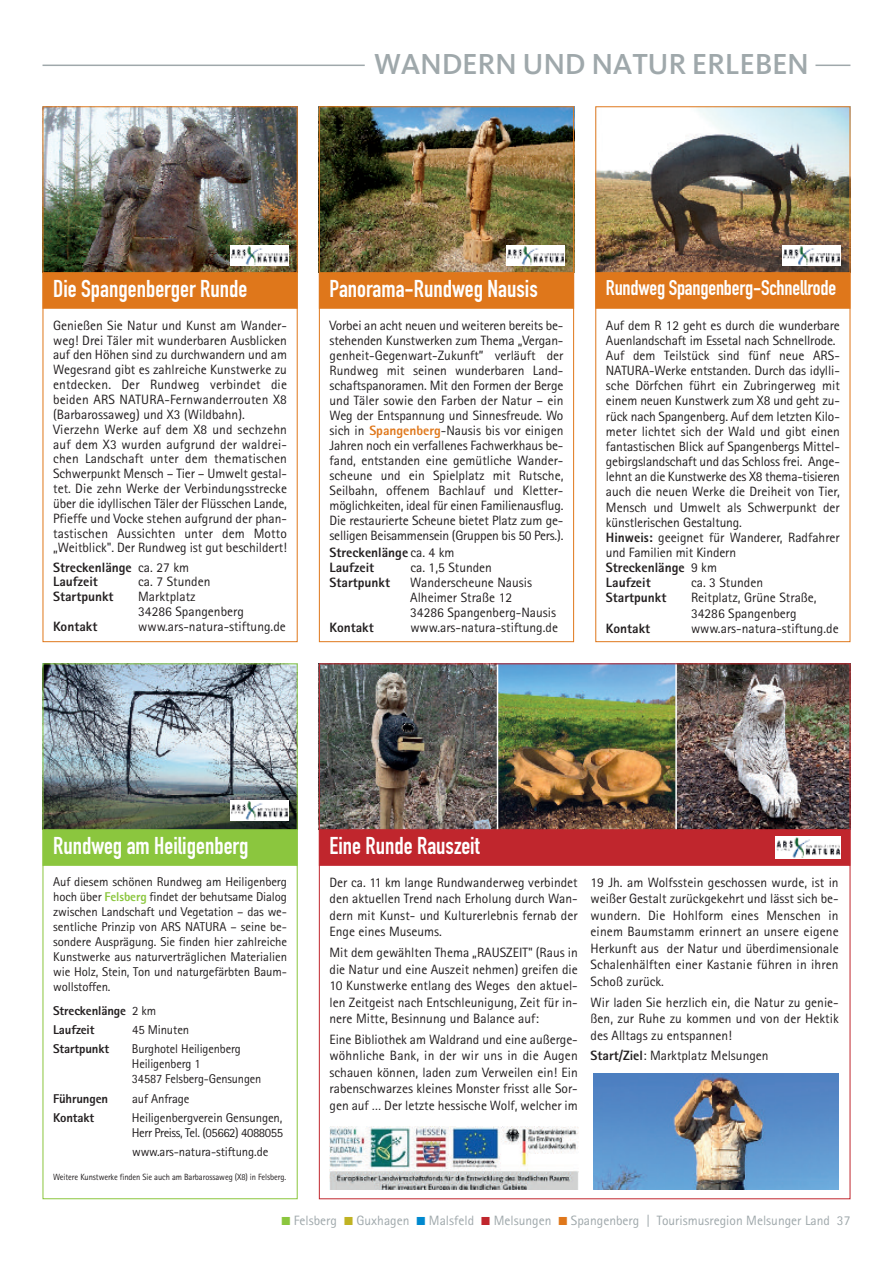
<style>
.page{position:relative;width:893px;height:1263px;background:#fff}
.page>*{position:absolute;margin:0;border:0;box-sizing:border-box;transform-origin:0 0}
.t1{font:500 30px "Kievit OT";letter-spacing:-.01em;color:#9fa8ab}
.t2{font:24px "DIN Engschrift";color:#fff}
.t3{font:21px "DIN Engschrift";letter-spacing:-.01em;color:#fff}
.t4{font:13.5px/16.5px "Rotis Sans Serif";color:#231f20;text-align:justify}
.t5{font:800 13.5px/14.9px "Rotis Sans Serif";color:#231f20}
.t6{font:13.5px "Rotis Sans Serif";color:#9fa8ab}
.t7{font:12.75px/15px "Rotis Sans Serif";letter-spacing:-.01em;color:#231f20}
.t8{font:800 12.75px/19.2px "Rotis Sans Serif";letter-spacing:-.01em;color:#231f20}
.t9{font:9px "Rotis Sans Serif";letter-spacing:-.01em;color:#231f20;scale:.94 1}
.s1{font-weight:400}
.s2{font-weight:800;color:#df771b}
.s3{font-weight:800}
.s4{font-weight:800;color:#8bc63e}
</style>
<div class="page">
<img style="left:45px;top:665px;width:251px;height:164px">
<img style="left:597px;top:108px;width:251px;height:164px">
<img style="left:321px;top:108px;width:251px;height:164px">
<img style="left:45px;top:108px;width:251px;height:164px">
<img style="left:321px;top:665px;width:176px;height:164px">
<img style="left:498px;top:665px;width:177px;height:164px">
<img style="left:677px;top:665px;width:171px;height:164px">
<div style="left:43px;top:663px;width:255px;height:536px;border:1px solid #8bc63e"></div>
<div style="left:43px;top:830px;width:254px;height:35px;background:#8bc63e"></div>
<div style="left:43px;top:829px;width:255px;height:37px;border:1px solid #8bc63e"></div>
<div style="left:43px;top:106px;width:255px;height:536px;border:1px solid #df771b"></div>
<div style="left:43px;top:273px;width:254px;height:35px;background:#df771b"></div>
<div style="left:43px;top:272px;width:255px;height:37px;border:1px solid #df771b"></div>
<div style="left:319px;top:106px;width:255px;height:536px;border:1px solid #df771b"></div>
<div style="left:320px;top:273px;width:253px;height:35px;background:#df771b"></div>
<div style="left:319px;top:272px;width:255px;height:37px;border:1px solid #df771b"></div>
<div style="left:320px;top:830px;width:529px;height:35px;background:#c0262d"></div>
<div style="left:319px;top:829px;width:531px;height:37px;border:1px solid #c0262d"></div>
<img style="left:594px;top:1073px;width:244px;height:117px">
<div style="left:595px;top:106px;width:255px;height:536px;border:1px solid #df771b"></div>
<div style="left:596px;top:273px;width:253px;height:35px;background:#df771b"></div>
<div style="left:595px;top:272px;width:255px;height:37px;border:1px solid #df771b"></div>
<img style="left:330px;top:1127px;width:249px;height:63px">
<hr style="left:815px;top:65px;width:35px;height:1px;background:#9fa8ab">
<hr style="left:43px;top:65px;width:322px;height:1px;background:#9fa8ab">
<img style="left:231px;top:245px;width:58px;height:20px">
<img style="left:231px;top:801px;width:58px;height:20px">
<img style="left:507px;top:245px;width:57px;height:20px">
<img style="left:783px;top:245px;width:57px;height:20px">
<img style="left:776px;top:836px;width:64px;height:22px">
<h1 class="t1" style="left:374px;top:46px;width:436px">WANDERN UND NATUR ERLEBEN</h1>
<h2 class="t2" style="left:53px;top:280px;width:196px">Die Spangenberger Runde</h2>
<h2 class="t2" style="left:330px;top:280px;width:210px">Panorama-Rundweg Nausis</h2>
<p class="t4" style="left:53px;top:319px;width:235px;line-height:14.9px;text-align:left">Genießen Sie Natur und Kunst am Wander&shy;weg! Drei Täler mit wunderbaren Ausblicken auf den Höhen sind zu durchwandern und am Wegesrand gibt es zahlreiche Kunstwerke zu entdecken. Der Rundweg verbindet die beiden ARS NATURA-Fernwanderrouten X8 (Barbarossaweg) und X3 (Wildbahn).<br>Vierzehn Werke auf dem X8 und sechzehn auf dem X3 wurden aufgrund der waldrei&shy;chen Landschaft unter dem thematischen Schwerpunkt Mensch – Tier – Umwelt gestal&shy;tet. Die zehn Werke der Verbindungsstrecke über die idyllischen Täler der Flüsschen Lande, Pfieffe und Vocke stehen aufgrund der phan&shy;tastischen Aussichten unter dem Motto „Weitblick". Der Rundweg ist gut beschildert!</p>
<p class="t5" style="left:53px;top:561px;width:138px">Streckenlänge <span class="s1">ca. 27 km<br></span>Laufzeit</p>
<p class="t4" style="left:330px;top:319px;width:235px;line-height:15px">Vorbei an acht neuen und weiteren bereits be&shy;stehenden Kunstwerken zum Thema „Vergan&shy;genheit-Gegenwart-Zukunft” verläuft der Rundweg mit seinen wunderbaren Land&shy;schaftspanoramen. Mit den Formen der Berge und Täler sowie den Farben der Natur – ein Weg der Entspannung und Sinnesfreude. Wo sich in <span class="s2">Spangenberg</span>-Nausis bis vor einigen Jahren noch ein verfallenes Fachwerkhaus be&shy;fand, entstanden eine gemütliche Wander&shy;scheune und ein Spielplatz mit Rutsche, Seilbahn, offenem Bachlauf und Kletter&shy;möglichkeiten, ideal für einen Familienausflug.<br>Die restaurierte Scheune bietet Platz zum ge&shy;selligen Beisammensein (Gruppen bis 50 Pers.).</p>
<p class="t5" style="left:330px;top:546px;width:127px">Streckenlänge <span class="s1">ca. 4 km<br></span>Laufzeit</p>
<p class="t4" style="left:410px;top:560px;width:83px">ca. 1,5 Stunden</p>
<p class="t4" style="left:138px;top:575px;width:74px">ca. 7 Stunden</p>
<p class="t5" style="left:330px;top:576px;width:62px">Startpunkt</p>
<p class="t4" style="left:410px;top:576px;width:147px;line-height:15px;text-align:left">Wanderscheune Nausis<br>Alheimer Straße 12<br>34286 Spangenberg-Nausis</p>
<p class="t5" style="left:330px;top:621px;width:46px">Kontakt</p>
<p class="t4" style="left:410px;top:620px;width:149px">www.ars-natura-stiftung.de</p>
<p class="t5" style="left:53px;top:591px;width:62px">Startpunkt</p>
<p class="t4" style="left:138px;top:591px;width:107px;line-height:14.9px">Marktplatz<br>34286 Spangenberg</p>
<p class="t5" style="left:53px;top:620px;width:46px">Kontakt</p>
<p class="t4" style="left:138px;top:619px;width:149px">www.ars-natura-stiftung.de</p>
<h3 class="t3" style="left:606px;top:280px;width:232px">Rundweg Spangenberg-Schnellrode</h3>
<p class="t4" style="left:606px;top:319px;width:235px;line-height:15.1px;text-align:left">Auf dem R 12 geht es durch die wunderbare Auenlandschaft im Essetal nach Schnellrode.<br>Auf dem Teilstück sind fünf neue ARS-NATURA-Werke entstanden. Durch das idylli&shy;sche Dörfchen führt ein Zubringerweg mit einem neuen Kunstwerk zum X8 und geht zu&shy;rück nach Spangenberg. Auf dem letzten Kilo&shy;meter lichtet sich der Wald und gibt einen fantastischen Blick auf Spangenbergs Mittel&shy;gebirgslandschaft und das Schloss frei. Ange&shy;lehnt an die Kunstwerke des X8 thema-tisieren auch die neuen Werke die Dreiheit von Tier, Mensch und Umwelt als Schwerpunkt der künstlerischen Gestaltung.<br><span class="s3">Hinweis:</span> geeignet für Wanderer, Radfahrer und Familien mit Kindern<br><span class="s3">Streckenlänge</span> 9 km<br><span class="s3">Laufzeit</span></p>
<p class="t4" style="left:691px;top:576px;width:74px">ca. 3 Stunden</p>
<p class="t5" style="left:606px;top:592px;width:62px">Startpunkt</p>
<p class="t4" style="left:691px;top:592px;width:127px;line-height:15.1px">Reitplatz, Grüne Straße,<br>34286 Spangenberg</p>
<p class="t5" style="left:606px;top:622px;width:46px">Kontakt</p>
<p class="t4" style="left:691px;top:621px;width:149px">www.ars-natura-stiftung.de</p>
<h2 class="t2" style="left:53px;top:837px;width:197px">Rundweg am Heiligenberg</h2>
<p class="t7" style="left:53px;top:876px;width:235px;text-align:justify">Auf diesem schönen Rundweg am Heiligenberg hoch über <span class="s4">Felsberg</span> findet der behutsame Dialog zwischen Landschaft und Vegetation – das we&shy;sentliche Prinzip von ARS NATURA – seine be&shy;sondere Ausprägung. Sie finden hier zahlreiche Kunstwerke aus naturverträglichen Materialien wie Holz, Stein, Ton und naturgefärbten Baum&shy;wollstoffen.</p>
<p class="t8" style="left:53px;top:1002px;width:105px">Streckenlänge <span class="s1">2 km<br></span>Laufzeit</p>
<p class="t7" style="left:132px;top:1023px;width:59px">45 Minuten</p>
<p class="t8" style="left:53px;top:1041px;width:57px">Startpunkt</p>
<p class="t7" style="left:132px;top:1043px;width:131px">Burghotel Heiligenberg<br>Heiligenberg 1<br>34587 Felsberg-Gensungen</p>
<p class="t8" style="left:53px;top:1090px;width:56px">Führungen</p>
<p class="t7" style="left:132px;top:1092px;width:59px">auf Anfrage</p>
<p class="t8" style="left:53px;top:1109px;width:43px">Kontakt</p>
<p class="t7" style="left:132px;top:1111px;width:153px">Heiligenbergverein Gensungen,<br>Herr Preiss, Tel. (05662) 4088055</p>
<p class="t7" style="left:132px;top:1145px;width:138px">www.ars-natura-stiftung.de</p>
<p class="t9" style="left:53px;top:1173px;width:249px">Weitere Kunstwerke finden Sie auch am Barbarossaweg (X8) in Felsberg.</p>
<h2 class="t2" style="left:330px;top:837px;width:152px">Eine Runde Rauszeit</h2>
<p class="t4" style="left:330px;top:875px;width:250px">Der ca. 11 km lange Rundwanderweg verbindet den aktuellen Trend nach Erholung durch Wan&shy;dern mit Kunst- und Kulturerlebnis fernab der Enge eines Museums.</p>
<p class="t4" style="left:330px;top:945px;width:250px">Mit dem gewählten Thema „RAUSZEIT" (Raus in die Natur und eine Auszeit nehmen) greifen die 10 Kunstwerke entlang des Weges den aktuel&shy;len Zeitgeist nach Entschleunigung, Zeit für in&shy;nere Mitte, Besinnung und Balance auf:</p>
<p class="t4" style="left:330px;top:1032px;width:250px">Eine Bibliothek am Waldrand und eine außerge&shy;wöhnliche Bank, in der wir uns in die Augen schauen können, laden zum Verweilen ein! Ein rabenschwarzes kleines Monster frisst alle Sor&shy;gen auf … Der letzte hessische Wolf, welcher im</p>
<p class="t4" style="left:590px;top:875px;width:250px">19 Jh. am Wolfsstein geschossen wurde, ist in weißer Gestalt zurückgekehrt und lässt sich be&shy;wundern. Die Hohlform eines Menschen in einem Baumstamm erinnert an unsere eigene Herkunft aus der Natur und überdimensionale Schalenhälften einer Kastanie führen in ihren Schoß zurück.</p>
<p class="t4" style="left:590px;top:995px;width:250px">Wir laden Sie herzlich ein, die Natur zu genie&shy;ßen, zur Ruhe zu kommen und von der Hektik des Alltags zu entspannen!</p>
<p class="t4" style="left:590px;top:1049px;width:180px"><span class="s3">Start/Ziel</span>: Marktplatz Melsungen</p>
<p class="t6" style="left:294px;top:1216px;width:45px">Felsberg</p>
<p class="t6" style="left:357px;top:1216px;width:54px">Guxhagen</p>
<p class="t6" style="left:429px;top:1216px;width:47px">Malsfeld</p>
<p class="t6" style="left:494px;top:1216px;width:59px">Melsungen</p>
<p class="t6" style="left:571px;top:1216px;width:281px">Spangenberg | Tourismusregion Melsunger Land 37</p>
</div>
